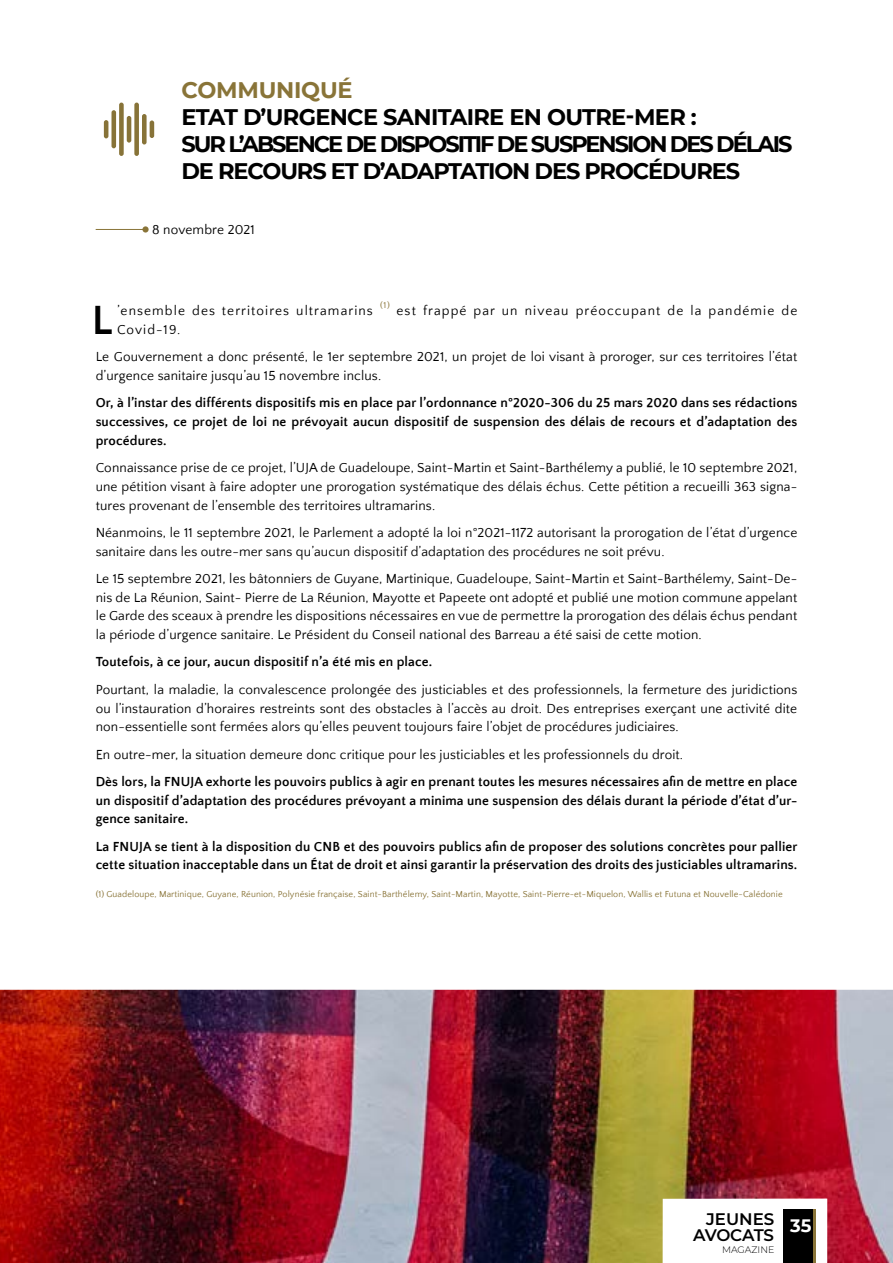
<style>
.page{position:relative;width:893px;height:1263px;background:#fff}
.page>*{position:absolute;margin:0;border:0;box-sizing:border-box;transform-origin:0 0}
.t1{font:700 41.85px "Quattrocento Sans";color:#000}
.t2{font:700 22.5px/27px "Montserrat";letter-spacing:-.06em;color:#000}
.t3{font:700 22.5px "Montserrat";letter-spacing:-.01em;color:#897438}
.t4{font:700 18px "Montserrat";color:#fff}
.t5{font:600 16.65px/16.2px "Montserrat";letter-spacing:-.01em;color:#000;text-align:right}
.t6{font:13.5px/18.8px "Quattrocento Sans";letter-spacing:.01em;color:#000;text-align:justify}
.t7{font:700 13.5px/18.8px "Quattrocento Sans";letter-spacing:.01em;color:#000;text-align:justify}
.t8{font:13.5px "Quattrocento Sans";letter-spacing:.08em;color:#000}
.t9{font:300 9.45px "Montserrat";color:#000}
.t10{font:9px "Quattrocento Sans";letter-spacing:.01em;color:#897438}
</style>
<div class="page">
<hr style="left:96px;top:229px;width:50px;height:1px;background:#897438">
<svg style="left:142px;top:226px;width:7px;height:7px"></svg>
<svg style="left:104px;top:103px;width:50px;height:53px"></svg>
<img style="left:0;top:990px;width:893px;height:273px">
<h2 class="t3" style="left:181px;top:73px;width:173px">COMMUNIQUÉ</h2>
<h2 class="t2" style="left:181px;top:102px;width:613px">ETAT D’URGENCE SANITAIRE EN OUTRE-MER :<br>SUR L’ABSENCE DE DISPOSITIF DE SUSPENSION DES DÉLAIS<br>DE RECOURS ET D’ADAPTATION DES PROCÉDURES</h2>
<p class="t6" style="left:152px;top:220px;width:104px">8 novembre 2021</p>
<p class="t10" style="left:380px;top:300px;width:11px">(1)</p>
<p class="t8" style="left:397px;top:304px;width:402px">est frappé par un niveau préoccupant de la pandémie de</p>
<p class="t6" style="left:96px;top:316px;width:703px;line-height:27.3px;text-indent:21px">Covid-19.<br>Le Gouvernement a donc présenté, le 1er septembre 2021, un projet de loi visant à proroger, sur ces territoires l’état</p>
<p class="t6" style="left:96px;top:367px;width:287px">d’urgence sanitaire jusqu’au 15 novembre inclus.</p>
<p class="t7" style="left:96px;top:394px;width:703px">Or, à l’instar des différents dispositifs mis en place par l’ordonnance n°2020-306 du 25 mars 2020 dans ses rédactions successives, ce projet de loi ne prévoyait aucun dispositif de suspension des délais de recours et d’adaptation des procédures.</p>
<p class="t6" style="left:96px;top:459px;width:703px">Connaissance prise de ce projet, l’UJA de Guadeloupe, Saint-Martin et Saint-Barthélemy a publié, le 10 septembre 2021, une pétition visant à faire adopter une prorogation systématique des délais échus. Cette pétition a recueilli 363 signa&shy;tures provenant de l’ensemble des territoires ultramarins.</p>
<p class="t6" style="left:96px;top:524px;width:703px">Néanmoins, le 11 septembre 2021, le Parlement a adopté la loi n°2021-1172 autorisant la prorogation de l’état d’urgence sanitaire dans les outre-mer sans qu’aucun dispositif d’adaptation des procédures ne soit prévu.</p>
<p class="t6" style="left:96px;top:570px;width:703px">Le 15 septembre 2021, les bâtonniers de Guyane, Martinique, Guadeloupe, Saint-Martin et Saint-Barthélemy, Saint-De&shy;nis de La Réunion, Saint- Pierre de La Réunion, Mayotte et Papeete ont adopté et publié une motion commune appelant le Garde des sceaux à prendre les dispositions nécessaires en vue de permettre la prorogation des délais échus pendant la période d’urgence sanitaire. Le Président du Conseil national des Barreau a été saisi de cette motion.</p>
<p class="t7" style="left:96px;top:653px;width:338px">Toutefois, à ce jour, aucun dispositif n’a été mis en place.</p>
<p class="t6" style="left:96px;top:680px;width:703px">Pourtant, la maladie, la convalescence prolongée des justiciables et des professionnels, la fermeture des juridictions ou l’instauration d’horaires restreints sont des obstacles à l’accès au droit. Des entreprises exerçant une activité dite non-essentielle sont fermées alors qu’elles peuvent toujours faire l’objet de procédures judiciaires.</p>
<p class="t6" style="left:96px;top:745px;width:589px">En outre-mer, la situation demeure donc critique pour les justiciables et les professionnels du droit.</p>
<p class="t7" style="left:96px;top:772px;width:703px">Dès lors, la FNUJA exhorte les pouvoirs publics à agir en prenant toutes les mesures nécessaires afin de mettre en place un dispositif d’adaptation des procédures prévoyant a minima une suspension des délais durant la période d’état d’ur&shy;gence sanitaire.</p>
<p class="t7" style="left:96px;top:837px;width:703px">La FNUJA se tient à la disposition du CNB et des pouvoirs publics afin de proposer des solutions concrètes pour pallier cette situation inacceptable dans un État de droit et ainsi garantir la préservation des droits des justiciables ultramarins.</p>
<p class="t10" style="left:96px;top:889px;width:688px">(1) Guadeloupe, Martinique, Guyane, Réunion, Polynésie française, Saint-Barthélemy, Saint-Martin, Mayotte, Saint‑Pierre‑et‑Miquelon, Wallis et Futuna et Nouvelle‑Calédonie</p>
<h1 class="t1" style="left:92px;top:299px;width:22px">L</h1>
<p class="t8" style="left:117px;top:304px;width:257px">’ensemble des territoires ultramarins</p>
<p class="t5" style="left:693px;top:1210px;width:83px">JEUNES<br>AVOCATS</p>
<p class="t9" style="left:722px;top:1243px;width:54px">MAGAZINE</p>
<h3 class="t4" style="left:790px;top:1212px;width:23px">35</h3>
</div>
